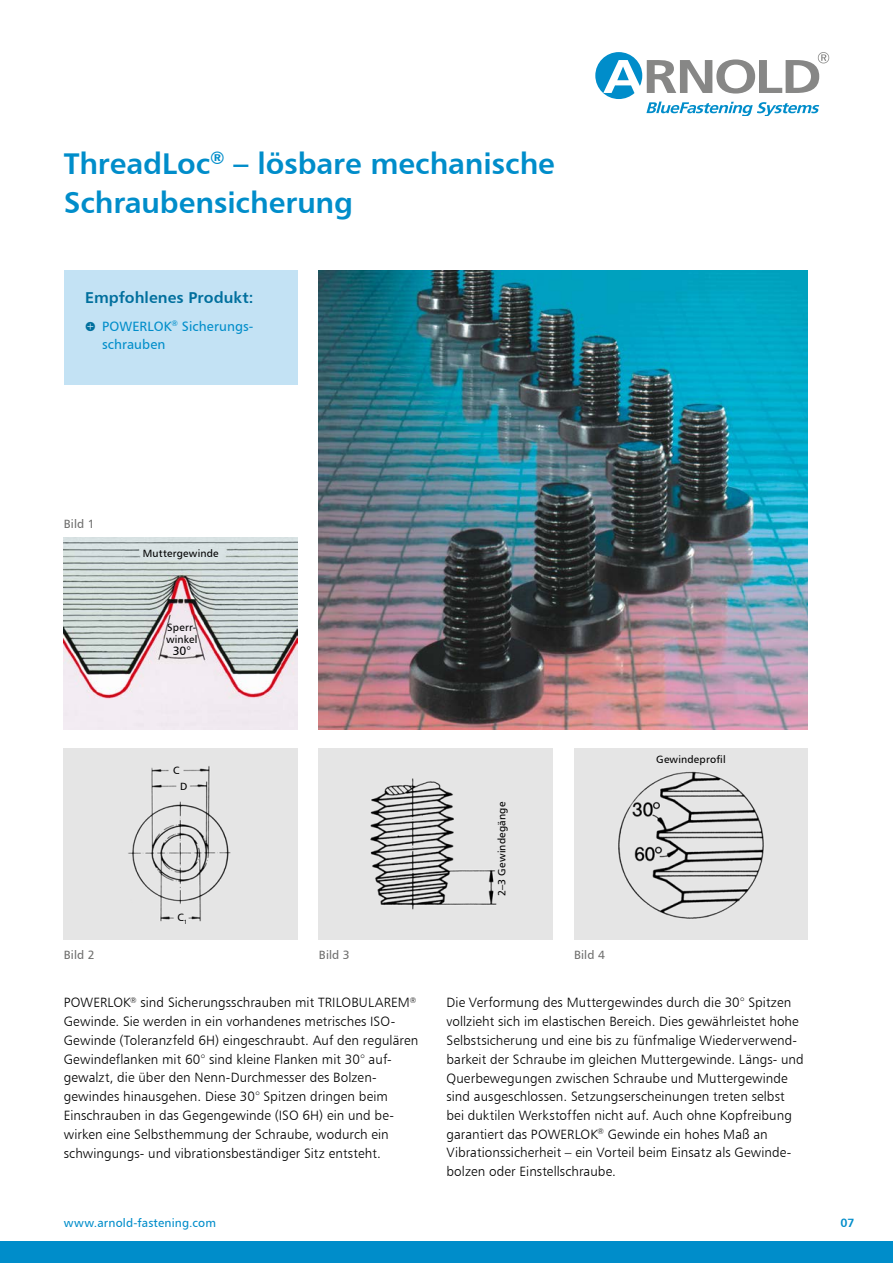
<style>
.page{position:relative;width:893px;height:1263px;background:#fff}
.page>*{position:absolute;margin:0;border:0;box-sizing:border-box;transform-origin:0 0}
.t1{font:30px/38.2px "Humanist 777 BT Bold B";letter-spacing:-.005em;color:#008dca}
.t2{font:15.75px "Humanist 777 BT Bold B";letter-spacing:.005em;color:#006f9d}
.t3{font:13.5px/18.8px "Humanist 777 BT Light B";letter-spacing:.005em;color:#000}
.t4{font:13.5px/18.8px "Humanist 777 BT Roman B";letter-spacing:.005em;color:#008dca}
.t5{font:12px "Humanist 777 BT Roman B";letter-spacing:.015em;color:#008dca}
.t6{font:12px "Humanist 777 BT Roman B";letter-spacing:.015em;color:#6f6f6e}
.t7{font:12px "Humanist 777 BT Roman B";color:#000}
.t8{font:12px "Humanist 777 BT Bold B";color:#008dca}
.t9{font:10.5px/12px "Humanist 777 BT Roman B";letter-spacing:.02em;color:#000}
.s1{font-family:"Klavika";color:#006f9d}
</style>
<div class="page">
<div style="left:0;top:1242px;width:893px;height:21px;background:#008dca"></div>
<div style="left:64px;top:270px;width:234px;height:115px;background:#c3e2f4"></div>
<svg style="left:595px;top:52px;width:234px;height:64px"></svg>
<img style="left:319px;top:270px;width:489px;height:459px">
<img style="left:64px;top:538px;width:234px;height:191px">
<div style="left:64px;top:748px;width:234px;height:192px;background:#e5e5e5"></div>
<img style="left:319px;top:748px;width:234px;height:192px">
<img style="left:574px;top:748px;width:234px;height:192px">
<h1 class="t1" style="left:64px;top:144px;width:492px">ThreadLoc<sup>®</sup> – lösbare mechanische<br>Schraubensicherung</h1>
<p class="t2" style="left:85px;top:288px;width:170px">Empfohlenes Produkt:</p>
<p class="t4" style="left:102px;top:316px;width:153px;text-indent:-17px"><span class="s1">•</span> POWERLOK<sup>®</sup> Sicherungs&shy;schrauben</p>
<p class="t6" style="left:64px;top:516px;width:32px">Bild 1</p>
<p class="t6" style="left:64px;top:947px;width:32px">Bild 2</p>
<p class="t9" style="left:143px;top:547px;width:77px">Muttergewinde</p>
<p class="t9" style="left:166px;top:621px;width:33px">Sperr&shy;winkel</p>
<p class="t7" style="left:173px;top:643px;width:20px">30°</p>
<p class="t9" style="left:173px;top:764px;width:8px">C</p>
<p class="t9" style="left:180px;top:780px;width:9px">D</p>
<p class="t9" style="left:177px;top:911px;width:11px">C<sub>1</sub></p>
<p class="t9" style="left:495px;top:896px;width:96px;rotate:-90deg">2–3 Gewindegänge</p>
<p class="t6" style="left:319px;top:947px;width:32px">Bild 3</p>
<p class="t6" style="left:574px;top:947px;width:32px">Bild 4</p>
<p class="t9" style="left:656px;top:753px;width:71px">Gewindeprofil</p>
<p class="t3" style="left:64px;top:993px;width:356px">POWERLOK<sup>®</sup> sind Sicherungsschrauben mit TRILOBULAREM<sup>® </sup>Gewinde. Sie werden in ein vorhandenes metrisches ISO-Gewinde (Toleranzfeld 6H) eingeschraubt. Auf den regulären Gewindeflanken mit 60° sind kleine Flanken mit 30° auf&shy;gewalzt, die über den Nenn-Durchmesser des Bolzen&shy;gewindes hinausgehen. Diese 30° Spitzen dringen beim Einschrauben in das Gegengewinde (ISO 6H) ein und be&shy;wirken eine Selbsthemmung der Schraube, wodurch ein schwingungs- und vibrationsbeständiger Sitz entsteht.</p>
<p class="t3" style="left:446px;top:993px;width:359px">Die Verformung des Muttergewindes durch die 30° Spitzen vollzieht sich im elastischen Bereich. Dies gewährleistet hohe Selbstsicherung und eine bis zu fünfmalige Wiederverwend&shy;barkeit der Schraube im gleichen Muttergewinde. Längs- und Querbewegungen zwischen Schraube und Muttergewinde sind ausgeschlossen. Setzungserscheinungen treten selbst bei duktilen Werkstoffen nicht auf. Auch ohne Kopfreibung garantiert das POWERLOK<sup>®</sup> Gewinde ein hohes Maß an Vibrationssicherheit – ein Vorteil beim Einsatz als Gewinde&shy;bolzen oder Einstellschraube.</p>
<p class="t5" style="left:64px;top:1215px;width:154px">www.arnold-fastening.com</p>
<p class="t8" style="left:840px;top:1215px;width:16px">07</p>
</div>
